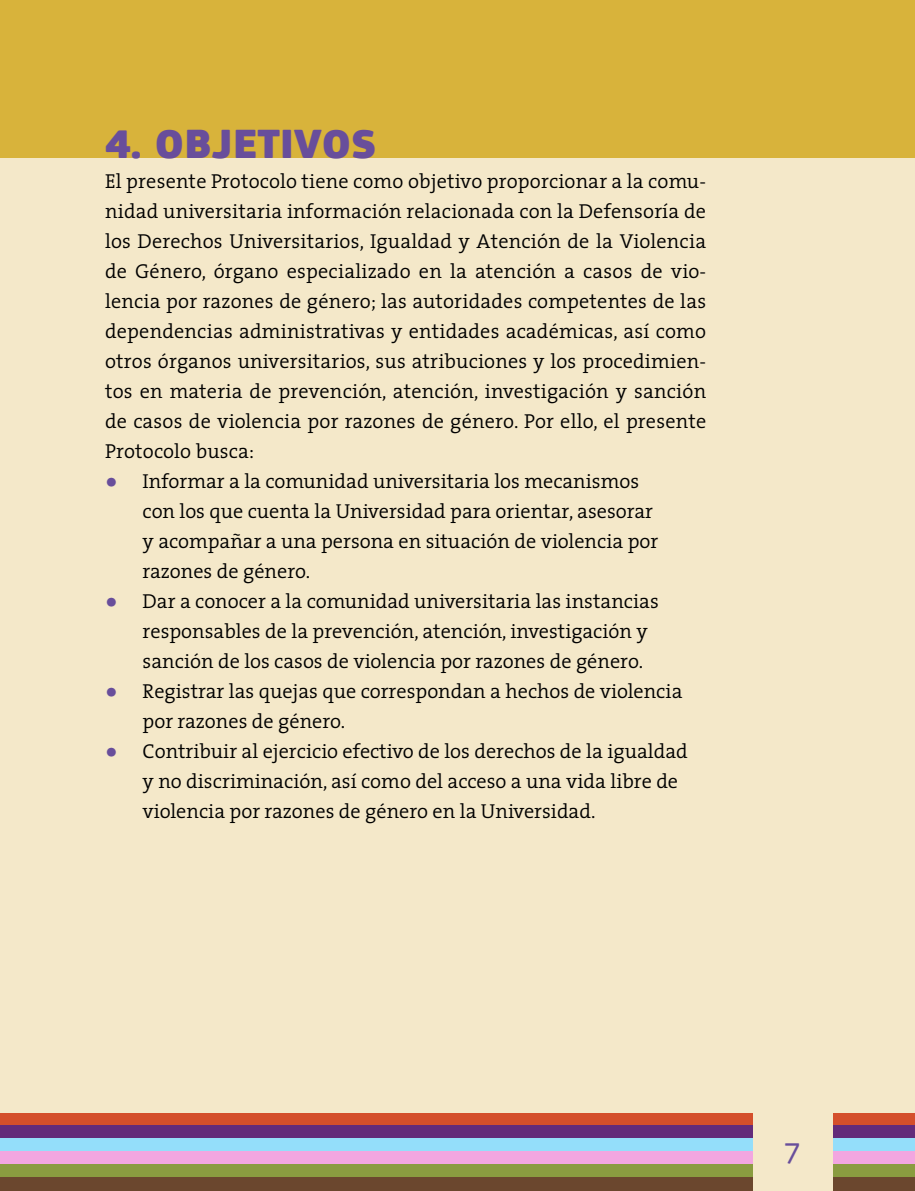
<style>
.page{position:relative;width:915px;height:1191px;background:#fff}
.page>*{position:absolute;margin:0;border:0;box-sizing:border-box;transform-origin:0 0}
.t1{font:900 42px "PF Square Sans Pro";color:#684e9b}
.t2{font:30px "PF Square Sans Pro";color:#684e9b}
.t3{font:300 20.25px/30px "The Serif";color:#000}
.s1{font-weight:700;font-size:30px;color:#684e9b}
</style>
<div class="page">
<div style="left:0;top:0;width:914px;height:1191px;background:#f4e8c9"></div>
<div style="left:0;top:1113px;width:914px;height:13px;background:#d44f2b"></div>
<div style="left:0;top:1126px;width:914px;height:13px;background:#632b7a"></div>
<div style="left:0;top:1139px;width:914px;height:13px;background:#94defa"></div>
<div style="left:0;top:1152px;width:914px;height:13px;background:#f2a6e0"></div>
<div style="left:0;top:1165px;width:914px;height:13px;background:#8a9c40"></div>
<div style="left:0;top:1178px;width:914px;height:13px;background:#6b472e"></div>
<div style="left:752px;top:1111px;width:80px;height:80px;background:#f4e8c9"></div>
<div style="left:0;top:0;width:914px;height:157px;background:#d8b33b"></div>
<h1 class="t1" style="left:105px;top:117px;width:273px">4. OBJETIVOS</h1>
<p class="t3" style="left:105px;top:165px;width:602px;text-align:justify">El presente Protocolo tiene como objetivo proporcionar a la comu&shy;nidad universitaria información relacionada con la Defensoría de los Derechos Universitarios, Igualdad y Atención de la Violencia de Género, órgano especializado en la atención a casos de vio&shy;lencia por razones de género; las autoridades competentes de las dependencias administrativas y entidades académicas, así como otros órganos universitarios, sus atribuciones y los procedimien&shy;tos en materia de prevención, atención, investigación y sanción de casos de violencia por razones de género. Por ello, el presente Protocolo busca:</p>
<p class="t3" style="left:142px;top:465px;width:517px;text-indent:-38px"><span class="s1">•</span> Informar a la comunidad universitaria los mecanismos con los que cuenta la Universidad para orientar, asesorar y acompañar a una persona en situación de violencia por razones de género.</p>
<p class="t3" style="left:142px;top:585px;width:517px;text-indent:-38px"><span class="s1">•</span> Dar a conocer a la comunidad universitaria las instancias responsables de la prevención, atención, investigación y sanción de los casos de violencia por razones de género.</p>
<p class="t3" style="left:142px;top:675px;width:541px;text-indent:-38px"><span class="s1">•</span> Registrar las quejas que correspondan a hechos de violencia por razones de género.</p>
<p class="t3" style="left:142px;top:735px;width:546px;text-indent:-38px"><span class="s1">•</span> Contribuir al ejercicio efectivo de los derechos de la igualdad y no discriminación, así como del acceso a una vida libre de violencia por razones de género en la Universidad.</p>
<h2 class="t2" style="left:783px;top:1136px;width:18px">7</h2>
</div>
